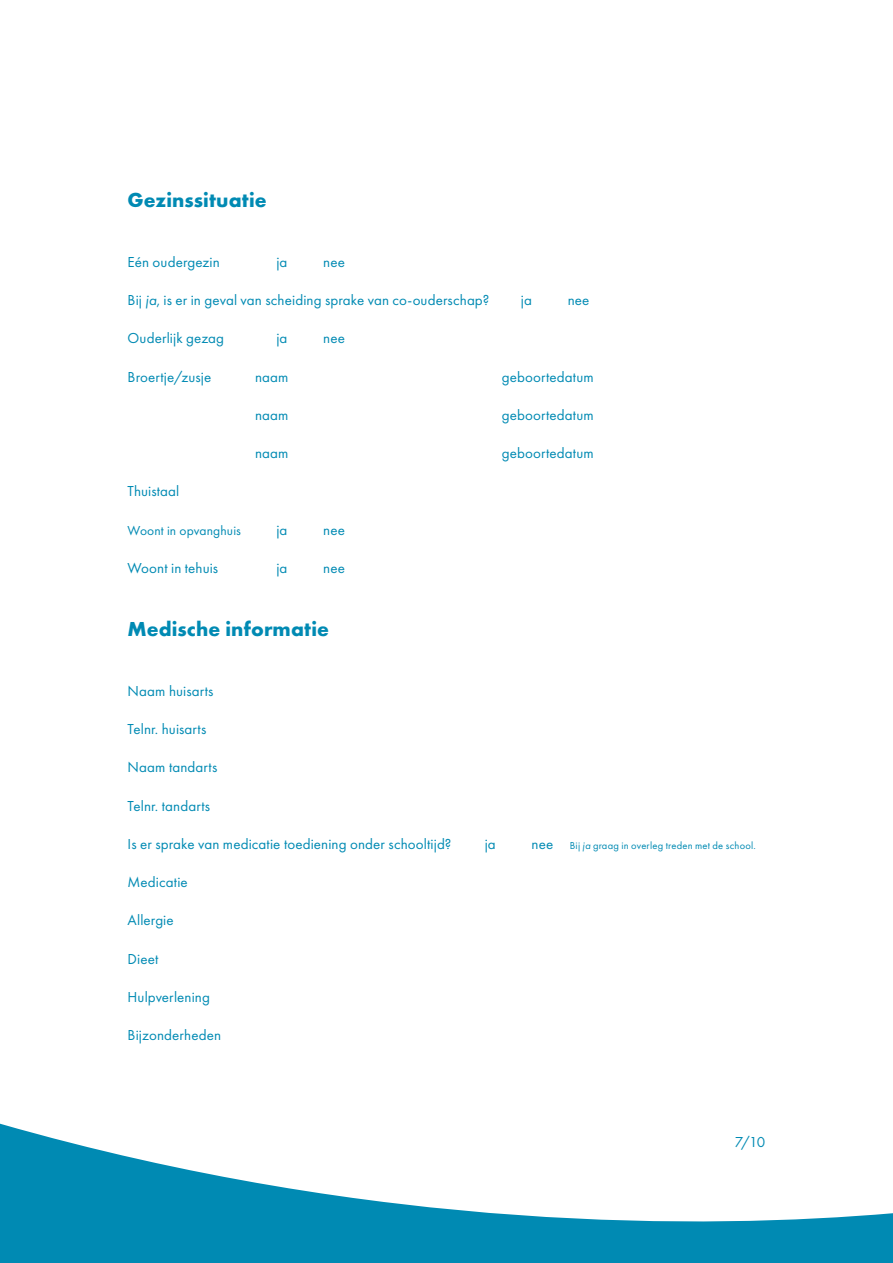
<style>
.page{position:relative;width:893px;height:1263px;background:#fff}
.page>*{position:absolute;margin:0;border:0;box-sizing:border-box;transform-origin:0 0}
.t1{font:700 21px "Futura PT";letter-spacing:.005em;color:#008ab3}
.t2{font:15px "Futura PT";letter-spacing:.01em;color:#008ab3}
.t3{font:13.5px "Futura PT";letter-spacing:.01em;color:#008ab3}
.t4{font:10.5px "Futura PT";letter-spacing:.02em;color:#008ab3}
.s1{font-style:italic}
.s2{font-size:15px}
</style>
<div class="page">
<svg style="left:0;top:1124px;width:893px;height:139px"></svg>
<h1 class="t1" style="left:128px;top:187px;width:141px">Gezinssituatie</h1>
<p class="t2" style="left:128px;top:253px;width:94px">Eén oudergezin</p>
<p class="t2" style="left:276px;top:253px;width:13px">ja</p>
<p class="t2" style="left:323px;top:253px;width:23px">nee</p>
<p class="t2" style="left:128px;top:291px;width:363px">Bij <span class="s1">ja</span>, is er in geval van scheiding sprake van co-ouderschap?</p>
<p class="t2" style="left:521px;top:291px;width:13px">ja</p>
<p class="t2" style="left:568px;top:291px;width:23px">nee</p>
<p class="t2" style="left:128px;top:329px;width:98px">Ouderlijk gezag</p>
<p class="t2" style="left:276px;top:329px;width:13px">ja</p>
<p class="t2" style="left:323px;top:329px;width:23px">nee</p>
<p class="t2" style="left:128px;top:368px;width:85px">Broertje/zusje</p>
<p class="t2" style="left:255px;top:368px;width:35px">naam</p>
<p class="t2" style="left:502px;top:368px;width:93px">geboortedatum</p>
<p class="t2" style="left:255px;top:406px;width:35px">naam</p>
<p class="t2" style="left:502px;top:406px;width:93px">geboortedatum</p>
<p class="t2" style="left:255px;top:444px;width:35px">naam</p>
<p class="t2" style="left:502px;top:444px;width:93px">geboortedatum</p>
<p class="t2" style="left:128px;top:482px;width:53px">Thuistaal</p>
<p class="t3" style="left:128px;top:522px;width:115px">Woont in opvanghuis</p>
<p class="t2" style="left:276px;top:521px;width:13px">ja</p>
<p class="t2" style="left:323px;top:521px;width:23px">nee</p>
<p class="t2" style="left:128px;top:559px;width:92px">Woont in tehuis</p>
<p class="t2" style="left:276px;top:559px;width:13px">ja</p>
<p class="t2" style="left:323px;top:559px;width:23px">nee</p>
<h1 class="t1" style="left:128px;top:616px;width:203px">Medische informatie</h1>
<p class="t2" style="left:128px;top:682px;width:87px">Naam huisarts</p>
<p class="t2" style="left:128px;top:720px;width:80px">Telnr. huisarts</p>
<p class="t2" style="left:128px;top:758px;width:91px">Naam tandarts</p>
<p class="t2" style="left:128px;top:797px;width:84px">Telnr. tandarts</p>
<p class="t2" style="left:128px;top:835px;width:325px">Is er sprake van medicatie toediening onder schooltijd?</p>
<p class="t2" style="left:485px;top:835px;width:13px">ja</p>
<p class="t4" style="left:531px;top:839px;width:226px"><span class="s2">nee</span> Bij <span class="s1">ja</span> graag in overleg treden met de school.</p>
<p class="t2" style="left:128px;top:873px;width:62px">Medicatie</p>
<p class="t2" style="left:128px;top:911px;width:48px">Allergie</p>
<p class="t2" style="left:128px;top:950px;width:32px">Dieet</p>
<p class="t2" style="left:128px;top:988px;width:84px">Hulpverlening</p>
<p class="t2" style="left:128px;top:1026px;width:95px">Bijzonderheden</p>
<p class="t2" style="left:735px;top:1133px;width:32px">7/10</p>
</div>
